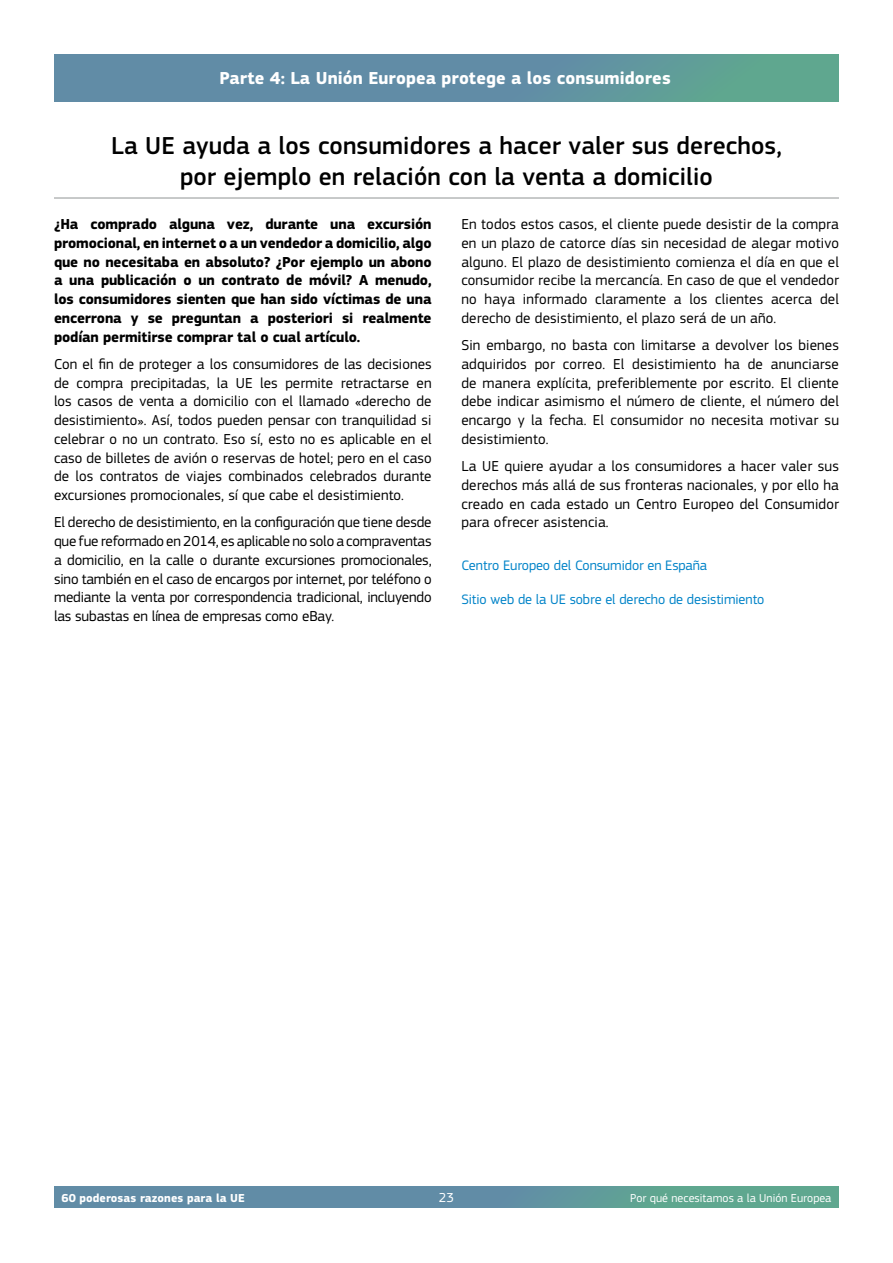
<style>
.page{position:relative;width:893px;height:1263px;background:#fff}
.page>*{position:absolute;margin:0;border:0;box-sizing:border-box;transform-origin:0 0}
.t1{font:500 25.5px/30.6px "PF Square Sans Pro";letter-spacing:.005em;color:#000;text-align:center}
.t2{font:700 18px "PF Square Sans Pro";letter-spacing:.005em;color:#fff}
.t3{font:15px/18.8px "PF Square Sans Pro";letter-spacing:.01em;color:#000;text-align:justify}
.t4{font:700 15px/18.8px "PF Square Sans Pro";letter-spacing:-.01em;color:#000;text-align:justify}
.t5{font:14.25px "PF Square Sans Pro";letter-spacing:-.005em;color:#0083c8}
.t6{font:13.5px "PF Square Sans Pro";color:#fff}
.t7{font:12px "PF Square Sans Pro";letter-spacing:.005em;color:#fff}
.t8{font:700 12px "PF Square Sans Pro";letter-spacing:.005em;color:#fff}
</style>
<div class="page">
<div style="left:55px;top:1187px;width:783px;height:20px;background:linear-gradient(to right,#6283ad,#5fa690)"></div>
<div style="left:55px;top:55px;width:783px;height:47px;background:linear-gradient(to right,#6284ad,#60a294)"></div>
<hr style="left:54px;top:198px;width:785px;height:1px;background:#919495">
<p class="t2" style="left:219px;top:67px;width:453px">Parte 4: La Unión Europea protege a los consumidores</p>
<h1 class="t1" style="left:111px;top:131px;width:672px">La UE ayuda a los consumidores a hacer valer sus derechos, por ejemplo en relación con la venta a domicilio</h1>
<p class="t4" style="left:54px;top:215px;width:379px">¿Ha comprado alguna vez, durante una excursión promocional, en internet o a un vendedor a domicilio, algo que no necesitaba en absoluto? ¿Por ejemplo un abono a una publicación o un contrato de móvil? A menudo, los consumidores sienten que han sido víctimas de una encerrona y se preguntan a posteriori si realmente podían permitirse comprar tal o cual artículo.</p>
<p class="t3" style="left:54px;top:355px;width:379px">Con el fin de proteger a los consumidores de las decisiones de compra precipitadas, la UE les permite retractarse en los casos de venta a domicilio con el llamado «derecho de desistimiento». Así, todos pueden pensar con tranquilidad si celebrar o no un contrato. Eso sí, esto no es aplicable en el caso de billetes de avión o reservas de hotel; pero en el caso de los contratos de viajes combinados celebrados durante excursiones promocionales, sí que cabe el desistimiento.</p>
<p class="t3" style="left:54px;top:513px;width:379px">El derecho de desistimiento, en la configuración que tiene desde que fue reformado en 2014, es aplicable no solo a compraventas a domicilio, en la calle o durante excursiones promocionales, sino también en el caso de encargos por internet, por teléfono o mediante la venta por correspondencia tradicional, incluyendo las subastas en línea de empresas como eBay.</p>
<p class="t3" style="left:461px;top:215px;width:379px">En todos estos casos, el cliente puede desistir de la compra en un plazo de catorce días sin necesidad de alegar motivo alguno. El plazo de desistimiento comienza el día en que el consumidor recibe la mercancía. En caso de que el vendedor no haya informado claramente a los clientes acerca del derecho de desistimiento, el plazo será de un año.</p>
<p class="t3" style="left:461px;top:336px;width:379px">Sin embargo, no basta con limitarse a devolver los bienes adquiridos por correo. El desistimiento ha de anunciarse de manera explícita, preferiblemente por escrito. El cliente debe indicar asimismo el número de cliente, el número del encargo y la fecha. El consumidor no necesita motivar su desistimiento.</p>
<p class="t3" style="left:461px;top:457px;width:379px">La UE quiere ayudar a los consumidores a hacer valer sus derechos más allá de sus fronteras nacionales, y por ello ha creado en cada estado un Centro Europeo del Consumidor para ofrecer asistencia.</p>
<p class="t5" style="left:461px;top:557px;width:247px">Centro Europeo del Consumidor en España</p>
<p class="t5" style="left:461px;top:591px;width:304px">Sitio web de la UE sobre el derecho de desistimiento</p>
<p class="t8" style="left:62px;top:1190px;width:185px">60 poderosas razones para la UE</p>
<p class="t6" style="left:439px;top:1190px;width:17px">23</p>
<p class="t7" style="left:630px;top:1190px;width:203px">Por qué necesitamos a la Unión Europea</p>
</div>
